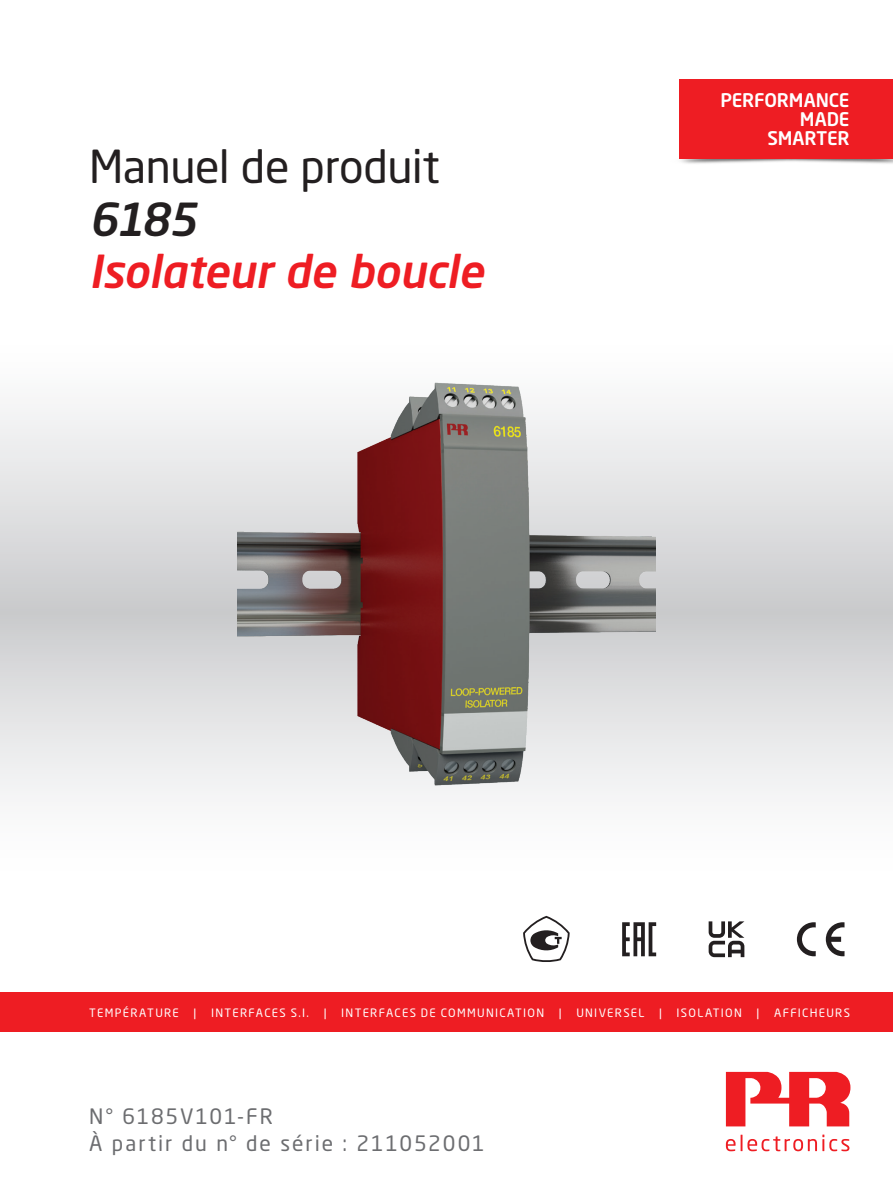
<style>
.page{position:relative;width:893px;height:1191px;background:#fff}
.page>*{position:absolute;margin:0;border:0;box-sizing:border-box;transform-origin:0 0}
.t1{font:italic 500 45px "Neo Sans Pro";letter-spacing:-.005em;color:#ee1d23}
.t2{font:45px "Neo Sans Pro";letter-spacing:-.01em;color:#231f20}
.t3{font:italic 500 45px "Neo Sans Pro";color:#231f20}
.t4{font:21px/27px "Neo Sans Pro";letter-spacing:.09em;color:#6c6d70}
.t5{font:500 18.6px/19px "Neo Sans Std";letter-spacing:-.01em;color:#fff;text-align:right}
.t6{font:11.4px "Neo Sans Pro";letter-spacing:.11em;color:#fff}
</style>
<div class="page">
<svg style="left:0;top:408px;width:893px;height:387px"></svg>
<div style="left:0;top:992px;width:893px;height:40px;background:#ee1d23"></div>
<svg style="left:726px;top:1134px;width:123px;height:17px"></svg>
<svg style="left:726px;top:1071px;width:124px;height:55px"></svg>
<img style="left:679px;top:153px;width:214px;height:11px">
<div style="left:680px;top:79px;width:213px;height:80px;background:#ee1d23"></div>
<svg style="left:826px;top:922px;width:18px;height:34px"></svg>
<svg style="left:797px;top:922px;width:19px;height:34px"></svg>
<img style="left:237px;top:382px;width:419px;height:413px">
<svg style="left:622px;top:922px;width:34px;height:34px"></svg>
<svg style="left:523px;top:915px;width:47px;height:47px"></svg>
<svg style="left:709px;top:921px;width:35px;height:36px"></svg>
<h1 class="t2" style="left:89px;top:139px;width:352px">Manuel de produit</h1>
<h1 class="t3" style="left:89px;top:191px;width:109px">6185</h1>
<h1 class="t1" style="left:89px;top:243px;width:396px">Isolateur de boucle</h1>
<h3 class="t5" style="left:720px;top:90px;width:131px">PERFORMANCE<br>MADE<br>SMARTER</h3>
<p class="t6" style="left:89px;top:1005px;width:91px">TEMPÉRATURE</p>
<p class="t6" style="left:194px;top:1005px;width:4px">|</p>
<p class="t6" style="left:211px;top:1005px;width:99px">INTERFACES S.I.</p>
<p class="t6" style="left:324px;top:1005px;width:4px">|</p>
<p class="t6" style="left:341px;top:1005px;width:204px">INTERFACES DE COMMUNICATION</p>
<p class="t6" style="left:559px;top:1005px;width:4px">|</p>
<p class="t6" style="left:576px;top:1005px;width:69px">UNIVERSEL</p>
<p class="t6" style="left:659px;top:1005px;width:4px">|</p>
<p class="t6" style="left:677px;top:1005px;width:67px">ISOLATION</p>
<p class="t6" style="left:757px;top:1005px;width:4px">|</p>
<p class="t6" style="left:774px;top:1005px;width:77px">AFFICHEURS</p>
<h2 class="t4" style="left:89px;top:1102px;width:397px">N° 6185V101-FR<br>À partir du n° de série : 211052001</h2>
</div>
